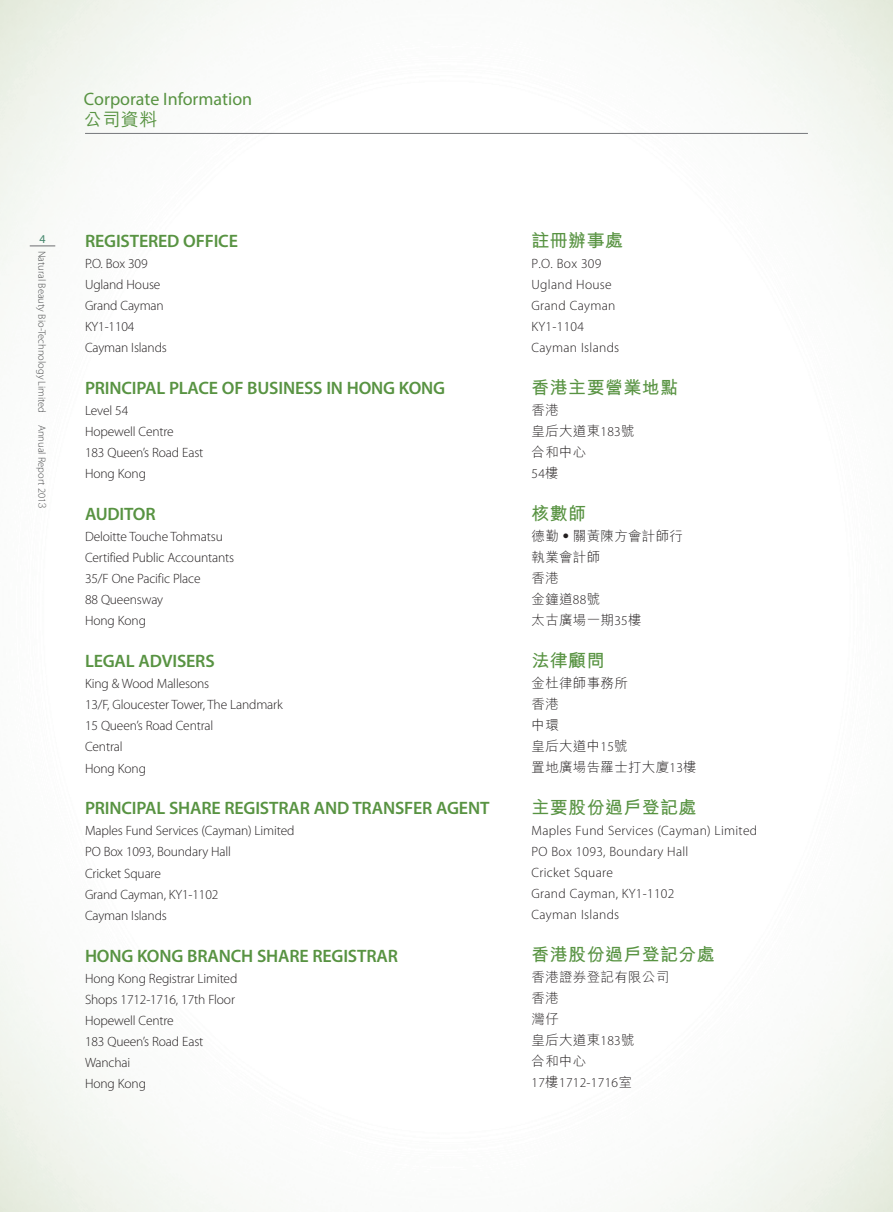
<style>
.page{position:relative;width:893px;height:1212px;background:#fff}
.page>*{position:absolute;margin:0;border:0;box-sizing:border-box;transform-origin:0 0}
.t1{font:600 18px "Myriad Pro";letter-spacing:-.01em;color:#589342}
.t2{font:700 18px "M Hei HK";letter-spacing:.02em;color:#589342}
.t3{font:18px "Myriad Pro";color:#589342}
.t4{font:500 18px "M Hei HK";color:#589342}
.t5{font:300 13.5px/21px "Myriad Pro";letter-spacing:-.01em;color:#231f20}
.t6{font:300 13.5px/21px "Myriad Pro";letter-spacing:.02em;color:#231f20}
.t7{font:300 13.5px/21px "M Hei HK";letter-spacing:.02em;color:#231f20}
.t8{font:12px "Myriad Pro";color:#43866b}
.t9{font:300 10.5px "Myriad Pro";color:#4b4c4d}
.s1{font-family:"Adobe Ming Std"}
.s2{font-family:"Myriad Pro"}
.s3{font-family:"M Hei HK"}
</style>
<div class="page">
<svg style="left:30px;top:246px;width:25px;height:1px"></svg>
<hr style="left:85px;top:133px;width:723px;height:1px;background:#76787b">
<h1 class="t3" style="left:84px;top:88px;width:170px">Corporate Information</h1>
<h1 class="t4" style="left:84px;top:106px;width:75px">公司資料</h1>
<p class="t8" style="left:39px;top:231px;width:8px">4</p>
<p class="t9" style="left:48px;top:251px;width:259px;rotate:90deg">Natural Beauty Bio-Technology Limited Annual Report 201<span class="s1">3</span></p>
<h1 class="t1" style="left:85px;top:230px;width:154px">REGISTERED OFFICE</h1>
<p class="t5" style="left:85px;top:254px;width:83px">P.O. Box 309<br>Ugland House<br>Grand Cayman<br>KY1-1104<br>Cayman Islands</p>
<h1 class="t1" style="left:85px;top:377px;width:362px">PRINCIPAL PLACE OF BUSINESS IN HONG KONG</h1>
<p class="t5" style="left:85px;top:401px;width:120px">Level 54<br>Hopewell Centre<br>183 Queen’s Road East<br>Hong Kong</p>
<h1 class="t1" style="left:85px;top:503px;width:72px">AUDITOR</h1>
<p class="t5" style="left:85px;top:527px;width:151px">Deloitte Touche Tohmatsu<br>Certified Public Accountants<br>35/F One Pacific Place<br>88 Queensway<br>Hong Kong</p>
<h1 class="t1" style="left:85px;top:650px;width:131px">LEGAL ADVISERS</h1>
<p class="t5" style="left:85px;top:674px;width:199px">King &amp; Wood Mallesons<br>13/F, Gloucester Tower, The Landmark<br>15 Queen’s Road Central<br>Central<br>Hong Kong</p>
<h1 class="t1" style="left:85px;top:797px;width:406px">PRINCIPAL SHARE REGISTRAR AND TRANSFER AGENT</h1>
<p class="t5" style="left:85px;top:821px;width:211px">Maples Fund Services (Cayman) Limited<br>PO Box 1093, Boundary Hall<br>Cricket Square<br>Grand Cayman, KY1-1102<br>Cayman Islands</p>
<h1 class="t1" style="left:85px;top:944px;width:315px">HONG KONG BRANCH SHARE REGISTRAR</h1>
<p class="t5" style="left:85px;top:968px;width:154px">Hong Kong Registrar Limited<br>Shops 1712-1716, 17th Floor<br>Hopewell Centre<br>183 Queen’s Road East<br>Wanchai<br>Hong Kong</p>
<h1 class="t2" style="left:531px;top:227px;width:93px">註冊辦事處</h1>
<p class="t6" style="left:531px;top:253px;width:89px">P.O. Box 309<br>Ugland House<br>Grand Cayman<br>KY1-1104<br>Cayman Islands</p>
<h1 class="t2" style="left:531px;top:374px;width:148px">香港主要營業地點</h1>
<p class="t7" style="left:531px;top:399px;width:105px">香港<br>皇后大道東<span class="s2">183</span>號合和中心</p>
<p class="t5" style="left:531px;top:463px;width:29px">54<span class="s3">樓</span></p>
<h1 class="t2" style="left:531px;top:500px;width:56px">核數師</h1>
<p class="t7" style="left:531px;top:525px;width:153px">德勤•關黃陳方會計師行執業會計師<br>香港<br>金鐘道<span class="s2">88</span>號<br>太古廣場一期<span class="s2">35</span>樓</p>
<h1 class="t2" style="left:531px;top:647px;width:75px">法律顧問</h1>
<p class="t7" style="left:531px;top:672px;width:167px">金杜律師事務所<br>香港<br>中環<br>皇后大道中<span class="s2">15</span>號<br>置地廣場告羅士打大廈<span class="s2">13</span>樓</p>
<h1 class="t2" style="left:531px;top:794px;width:167px">主要股份過戶登記處</h1>
<p class="t6" style="left:531px;top:820px;width:227px">Maples Fund Services (Cayman) Limited<br>PO Box 1093, Boundary Hall<br>Cricket Square<br>Grand Cayman, KY1-1102<br>Cayman Islands</p>
<h1 class="t2" style="left:531px;top:941px;width:185px">香港股份過戶登記分處</h1>
<p class="t7" style="left:531px;top:966px;width:139px">香港證券登記有限公司香港<br>灣仔<br>皇后大道東<span class="s2">183</span>號<br>合和中心</p>
<p class="t6" style="left:531px;top:1072px;width:102px">17<span class="s3">樓</span>1712-1716<span class="s3">室</span></p>
</div>
